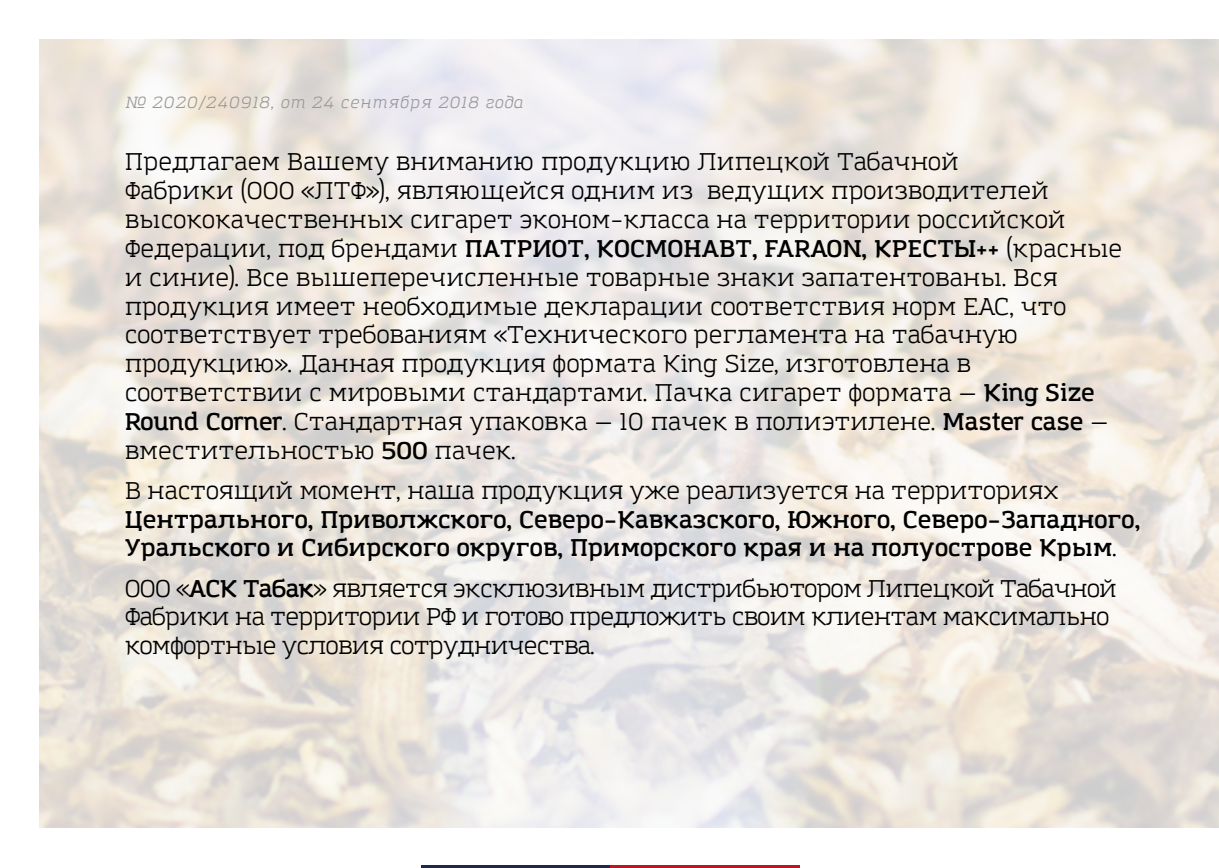
<style>
.page{position:relative;width:1219px;height:868px;background:#fff}
.page>*{position:absolute;margin:0;border:0;box-sizing:border-box;transform-origin:0 0}
.t1{font:24px/28.8px "Amazing Grotesk";color:#000}
.t2{font:24px/28.8px "Amazing Grotesk";letter-spacing:-.03em;color:#000}
.t3{font:600 24px/28.8px "Amazing Grotesk";color:#000}
.t4{font:italic 16px "Amazing Grotesk";letter-spacing:.075em;color:#999}
.s1{font-weight:600}
.s2{font-weight:400}
</style>
<div class="page">
<hr style="left:421px;top:865px;width:189px;height:2px;background:#21264c">
<hr style="left:610px;top:865px;width:189px;height:2px;background:#be1522">
<p class="t4" style="left:125px;top:92px;width:399px">№ 2020/240918, от 24 сентября 2018 года</p>
<p class="t1" style="left:125px;top:148px;width:999px">Предлагаем Вашему вниманию продукцию Липецкой Табачной<br>Фабрики (ООО «ЛТФ»), являющейся одним из ведущих производителей высококачественных сигарет эконом–класса на территории российской Федерации, под брендами <span class="s1">ПАТРИОТ, КОСМОНАВТ, FARAON, КРЕСТЫ++</span> (красные и синие). Все вышеперечисленные товарные знаки запатентованы. Вся продукция имеет необходимые декларации соответствия норм EAC, что соответствует требованиям «Технического регламента на табачную продукцию». Данная продукция формата King Size, изготовлена в соответствии с мировыми стандартами. Пачка сигарет формата — <span class="s1">King Size Round Corner</span>. Стандартная упаковка — 10 пачек в полиэтилене. <span class="s1">Master case</span> — вместительностью <span class="s1">500</span> пачек.</p>
<p class="t1" style="left:125px;top:476px;width:935px">В настоящий момент, наша продукция уже реализуется на территориях</p>
<p class="t3" style="left:125px;top:505px;width:1017px">Центрального, Приволжского, Северо–Кавказского, Южного, Северо–Западного,<br>Уральского и Сибирского округов, Приморского края и на полуострове Крым<span class="s2">.</span></p>
<p class="t2" style="left:125px;top:574px;width:994px">ООО «<span class="s1">АСК Табак</span>» является эксклюзивным дистрибьютором Липецкой Табачной<br>Фабрики на территории РФ и готово предложить своим клиентам максимально комфортные условия сотрудничества.</p>
</div>
